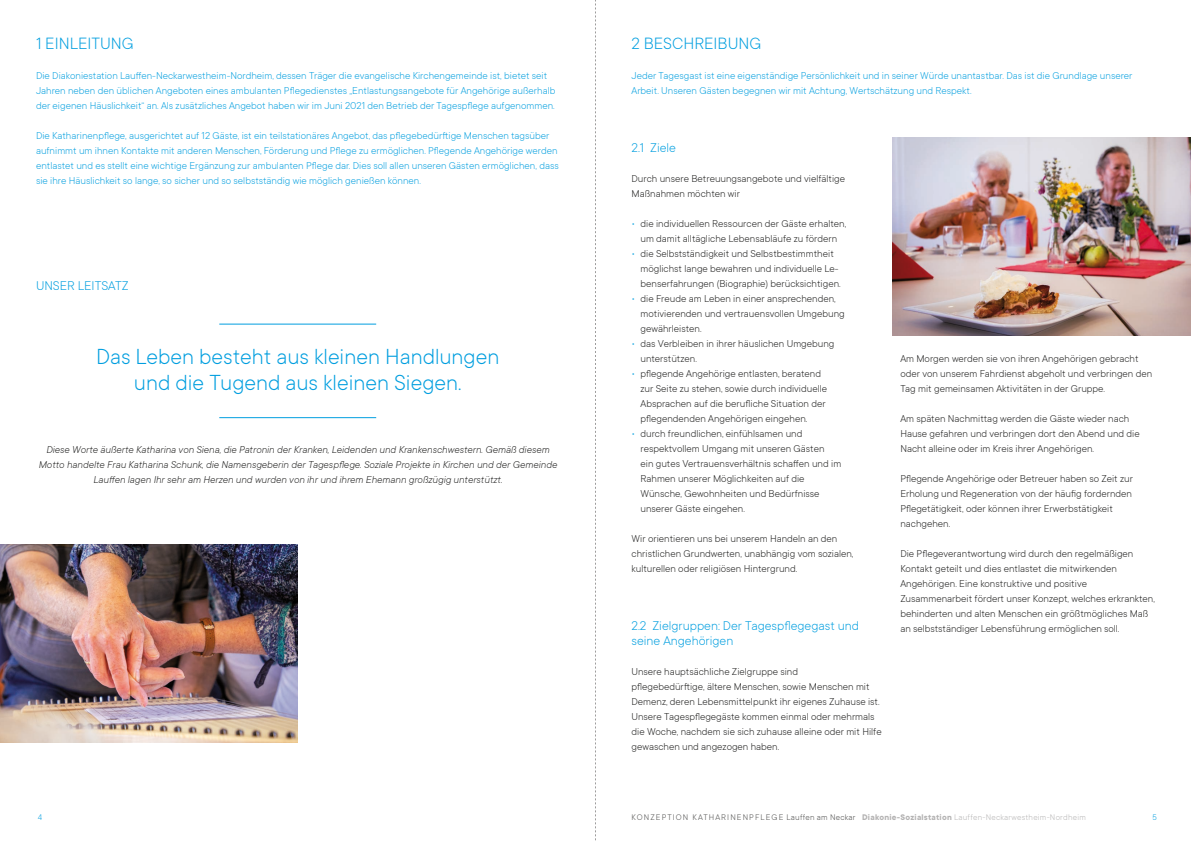
<style>
.page{position:relative;width:1191px;height:842px;background:#fff}
.page>*{position:absolute;margin:0;border:0;box-sizing:border-box;transform-origin:0 0}
.t1{font:300 24px "TT Commons";color:#009edf}
.t2{font:300 18px "TT Commons";color:#009edf}
.t3{font:300 14px/15px "TT Commons";color:#009edf}
.t4{font:300 11px/15px "TT Commons";color:#1c1c1b}
.t5{font:300 11px/15px "TT Commons";color:#009edf}
.t6{font:italic 300 11px/15px "TT Commons";color:#1c1c1b;text-align:center}
.t7{font:300 9px "TT Commons";letter-spacing:.025em;color:#4a4a49}
.t8{font:300 9px "TT Commons";color:#009edf}
.s1{color:#009edf}
.s2{font-weight:700;color:#b4b3b3}
.s3{color:#b4b3b3}
</style>
<div class="page">
<img style="left:0;top:544px;width:298px;height:199px">
<hr style="left:219px;top:324px;width:157px;height:1px;background:#009edf">
<hr style="left:219px;top:417px;width:157px;height:1px;background:#009edf">
<img style="left:892px;top:137px;width:299px;height:198px">
<svg style="left:595px;top:0;width:1px;height:841px"></svg>
<p class="t2" style="left:36px;top:33px;width:99px">1 EINLEITUNG</p>
<p class="t5" style="left:36px;top:68px;width:521px">Die Diakoniestation Lauffen-Neckarwestheim-Nordheim, dessen Träger die evangelische Kirchengemeinde ist, bietet seit<br>Jahren neben den üblichen Angeboten eines ambulanten Pflegedienstes „Entlastungsangebote für Angehörige außerhalb der eigenen Häuslichkeit“ an. Als zusätzliches Angebot haben wir im Juni 2021 den Betrieb der Tagespflege aufgenommen.</p>
<p class="t5" style="left:36px;top:128px;width:524px">Die Katharinenpflege, ausgerichtet auf 12 Gäste, ist ein teilstationäres Angebot, das pflegebedürftige Menschen tagsüber aufnimmt um ihnen Kontakte mit anderen Menschen, Förderung und Pflege zu ermöglichen. Pflegende Angehörige werden entlastet und es stellt eine wichtige Ergänzung zur ambulanten Pflege dar. Dies soll allen unseren Gästen ermöglichen, dass sie ihre Häuslichkeit so lange, so sicher und so selbstständig wie möglich genießen können.</p>
<p class="t3" style="left:36px;top:279px;width:94px">UNSER LEITSATZ</p>
<p class="t1" style="left:96px;top:344px;width:405px">Das Leben besteht aus kleinen Handlungen</p>
<p class="t1" style="left:134px;top:370px;width:329px">und die Tugend aus kleinen Siegen.</p>
<p class="t6" style="left:38px;top:442px;width:520px">Diese Worte äußerte Katharina von Siena, die Patronin der Kranken, Leidenden und Krankenschwestern. Gemäß diesem<br>Motto handelte Frau Katharina Schunk, die Namensgeberin der Tagespflege. Soziale Projekte in Kirchen und der Gemeinde<br>Lauffen lagen Ihr sehr am Herzen und wurden von ihr und ihrem Ehemann großzügig unterstützt.</p>
<p class="t2" style="left:631px;top:33px;width:131px">2 BESCHREIBUNG</p>
<p class="t5" style="left:631px;top:68px;width:502px">Jeder Tagesgast ist eine eigenständige Persönlichkeit und in seiner Würde unantastbar. Das ist die Grundlage unserer<br>Arbeit. Unseren Gästen begegnen wir mit Achtung, Wertschätzung und Respekt.</p>
<p class="t3" style="left:631px;top:140px;width:46px">2.1 Ziele</p>
<p class="t4" style="left:631px;top:171px;width:215px">Durch unsere Betreuungsangebote und vielfältige<br>Maßnahmen möchten wir</p>
<p class="t4" style="left:631px;top:216px;width:216px"><span class="s1">•</span> die individuellen Ressourcen der Gäste erhalten,</p>
<p class="t4" style="left:640px;top:231px;width:198px">um damit alltägliche Lebensabläufe zu fördern</p>
<p class="t4" style="left:631px;top:246px;width:204px"><span class="s1">•</span> die Selbstständigkeit und Selbstbestimmtheit</p>
<p class="t4" style="left:640px;top:261px;width:200px">möglichst lange bewahren und individuelle Le-</p>
<p class="t4" style="left:640px;top:276px;width:202px">benserfahrungen (Biographie) berücksichtigen.</p>
<p class="t4" style="left:631px;top:291px;width:206px"><span class="s1">•</span> die Freude am Leben in einer ansprechenden,</p>
<p class="t4" style="left:640px;top:306px;width:206px">motivierenden und vertrauensvollen Umgebung</p>
<p class="t4" style="left:640px;top:321px;width:63px">gewährleisten.</p>
<p class="t4" style="left:631px;top:336px;width:204px"><span class="s1">•</span> das Verbleiben in ihrer häuslichen Umgebung</p>
<p class="t4" style="left:640px;top:351px;width:58px">unterstützen.</p>
<p class="t4" style="left:631px;top:366px;width:191px"><span class="s1">•</span> pflegende Angehörige entlasten, beratend</p>
<p class="t4" style="left:640px;top:381px;width:188px">zur Seite zu stehen, sowie durch individuelle</p>
<p class="t4" style="left:640px;top:396px;width:187px">Absprachen auf die berufliche Situation der</p>
<p class="t4" style="left:640px;top:411px;width:168px">pflegendenden Angehörigen eingehen.</p>
<p class="t4" style="left:631px;top:426px;width:172px"><span class="s1">•</span> durch freundlichen, einfühlsamen und</p>
<p class="t4" style="left:640px;top:441px;width:185px">respektvollem Umgang mit unseren Gästen</p>
<p class="t4" style="left:640px;top:456px;width:202px">ein gutes Vertrauensverhältnis schaffen und im</p>
<p class="t4" style="left:640px;top:471px;width:166px">Rahmen unserer Möglichkeiten auf die</p>
<p class="t4" style="left:640px;top:486px;width:181px">Wünsche, Gewohnheiten und Bedürfnisse</p>
<p class="t4" style="left:640px;top:501px;width:106px">unserer Gäste eingehen.</p>
<p class="t4" style="left:631px;top:531px;width:223px">Wir orientieren uns bei unserem Handeln an den christlichen Grundwerten, unabhängig vom sozialen, kulturellen oder religiösen Hintergrund.</p>
<p class="t3" style="left:631px;top:618px;width:229px">2.2 Zielgruppen: Der Tagespflegegast und seine Angehörigen</p>
<p class="t4" style="left:631px;top:664px;width:168px">Unsere hauptsächliche Zielgruppe sind</p>
<p class="t4" style="left:631px;top:679px;width:252px">pflegebedürftige, ältere Menschen, sowie Menschen mit Demenz, deren Lebensmittelpunkt ihr eigenes Zuhause ist.<br>Unsere Tagespflegegäste kommen einmal oder mehrmals die Woche, nachdem sie sich zuhause alleine oder mit Hilfe gewaschen und angezogen haben.</p>
<p class="t4" style="left:900px;top:351px;width:253px">Am Morgen werden sie von ihren Angehörigen gebracht oder von unserem Fahrdienst abgeholt und verbringen den<br>Tag mit gemeinsamen Aktivitäten in der Gruppe.</p>
<p class="t4" style="left:900px;top:411px;width:241px">Am späten Nachmittag werden die Gäste wieder nach<br>Hause gefahren und verbringen dort den Abend und die<br>Nacht alleine oder im Kreis ihrer Angehörigen.</p>
<p class="t4" style="left:900px;top:471px;width:234px">Pflegende Angehörige oder Betreuer haben so Zeit zur Erholung und Regeneration von der häufig fordernden Pflegetätigkeit, oder können ihrer Erwerbstätigkeit nachgehen.</p>
<p class="t4" style="left:900px;top:546px;width:256px">Die Pflegeverantwortung wird durch den regelmäßigen Kontakt geteilt und dies entlastet die mitwirkenden Angehörigen. Eine konstruktive und positive Zusammenarbeit fördert unser Konzept, welches erkrankten, behinderten und alten Menschen ein größtmögliches Maß an selbstständiger Lebensführung ermöglichen soll.</p>
<p class="t8" style="left:38px;top:812px;width:6px">4</p>
<p class="t7" style="left:631px;top:812px;width:456px">KONZEPTION KATHARINENPFLEGE Lauffen am Neckar <span class="s2">Diakonie-Sozialstation</span> <span class="s3">Lauffen-Neckarwestheim-Nordheim</span></p>
<p class="t8" style="left:1152px;top:812px;width:6px">5</p>
</div>
